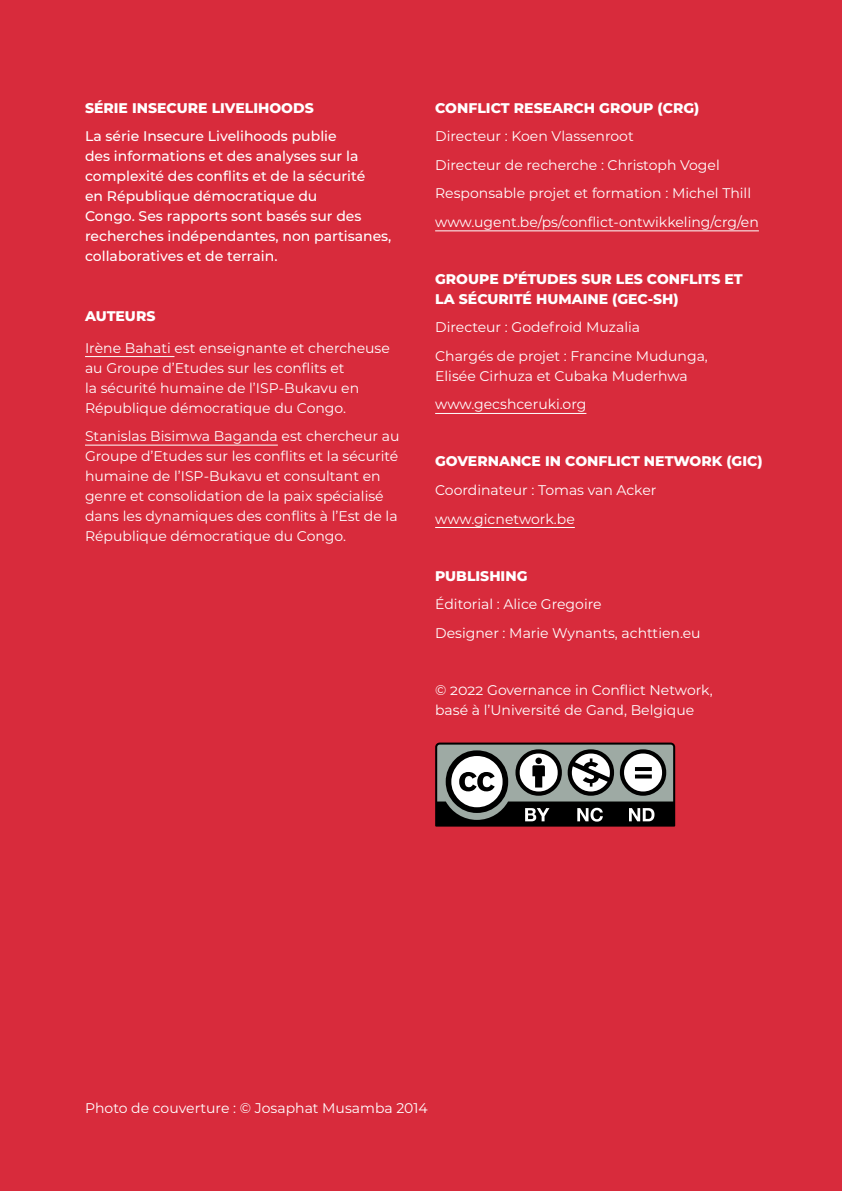
<style>
.page{position:relative;width:842px;height:1191px;background:#d82b3c}
.page>*{position:absolute;margin:0;border:0;box-sizing:border-box;transform-origin:0 0}
.t1{font:14px/20px "Montserrat";color:#fff}
.t2{font:500 14px/20px "Montserrat";color:#fff}
.t3{font:800 14px/20px "Montserrat";color:#fff}
</style>
<div class="page">
<svg style="left:435px;top:742px;width:240px;height:84px;background:#6f706f"></svg>
<hr style="left:435px;top:230px;width:324px;height:1px;background:#fff">
<hr style="left:435px;top:413px;width:151px;height:1px;background:#fff">
<hr style="left:435px;top:527px;width:140px;height:1px;background:#fff">
<hr style="left:85px;top:356px;width:89px;height:1px;background:#fff">
<hr style="left:85px;top:445px;width:193px;height:1px;background:#fff">
<p class="t3" style="left:85px;top:97px;width:230px">SÉRIE INSECURE LIVELIHOODS</p>
<p class="t2" style="left:85px;top:126px;width:308px">La série Insecure Livelihoods publie<br>des informations et des analyses sur la complexité des conflits et de la sécurité<br>en République démocratique du<br>Congo. Ses rapports sont basés sur des recherches indépendantes, non partisanes, collaboratives et de terrain.</p>
<p class="t3" style="left:85px;top:305px;width:72px">AUTEURS</p>
<p class="t1" style="left:85px;top:337px;width:306px">Irène Bahati est enseignante et chercheuse au Groupe d’Etudes sur les conflits et<br>la sécurité humaine de l’ISP-Bukavu en République démocratique du Congo.</p>
<p class="t1" style="left:85px;top:426px;width:316px">Stanislas Bisimwa Baganda est chercheur au Groupe d’Etudes sur les conflits et la sécurité humaine de l’ISP-Bukavu et consultant en genre et consolidation de la paix spécialisé dans les dynamiques des conflits à l’Est de la République démocratique du Congo.</p>
<p class="t3" style="left:435px;top:97px;width:266px">CONFLICT RESEARCH GROUP (CRG)</p>
<p class="t1" style="left:435px;top:122px;width:325px;line-height:28.6px">Directeur : Koen Vlassenroot<br>Directeur de recherche : Christoph Vogel Responsable projet et formation : Michel Thill www.ugent.be/ps/conflict-ontwikkeling/crg/en</p>
<p class="t3" style="left:435px;top:268px;width:309px">GROUPE D’ÉTUDES SUR LES CONFLITS ET<br>LA SÉCURITÉ HUMAINE (GEC-SH)</p>
<p class="t1" style="left:435px;top:313px;width:274px;line-height:28.6px">Directeur : Godefroid Muzalia<br>Chargés de projet : Francine Mudunga,</p>
<p class="t1" style="left:435px;top:361px;width:254px;line-height:28.6px">Elisée Cirhuza et Cubaka Muderhwa www.gecshceruki.org</p>
<p class="t3" style="left:435px;top:451px;width:329px">GOVERNANCE IN CONFLICT NETWORK (GIC)</p>
<p class="t1" style="left:435px;top:475px;width:223px;line-height:28.6px">Coordinateur : Tomas van Acker www.gicnetwork.be</p>
<p class="t3" style="left:435px;top:565px;width:94px">PUBLISHING</p>
<p class="t1" style="left:435px;top:589px;width:267px;line-height:28.6px">Éditorial : Alice Gregoire<br>Designer : Marie Wynants, achttien.eu</p>
<p class="t1" style="left:435px;top:679px;width:279px">© 2022 Governance in Conflict Network, basé à l’Université de Gand, Belgique</p>
<p class="t1" style="left:85px;top:1097px;width:344px">Photo de couverture : © Josaphat Musamba 2014</p>
</div>
